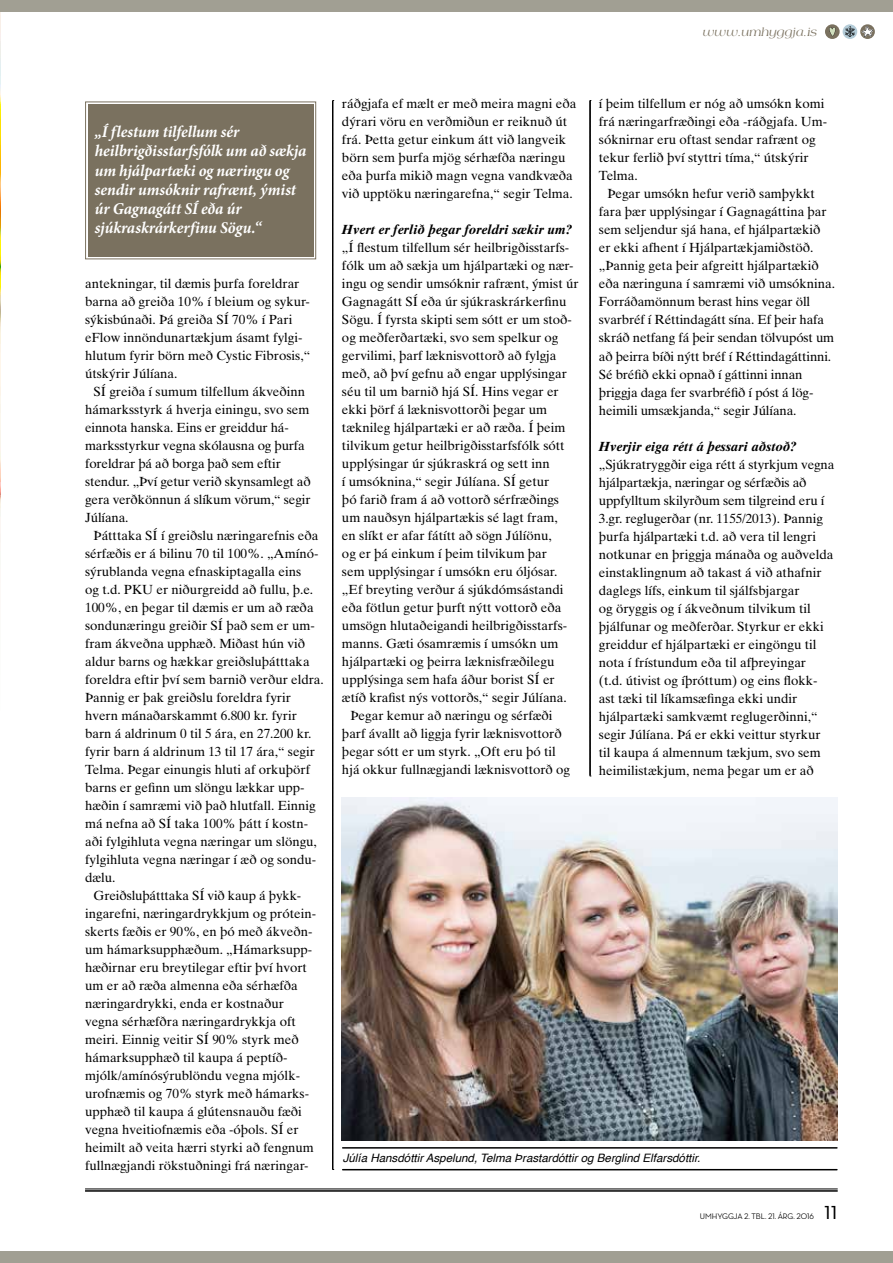
<style>
.page{position:relative;width:893px;height:1263px;background:#fff}
.page>*{position:absolute;margin:0;border:0;box-sizing:border-box;transform-origin:0 0}
.t1{font:500 25.5px "Neutra Disp";color:#000}
.t2{font:italic 700 16.5px/19.2px "Minion Pro";letter-spacing:-.005em;color:#fff;scale:.96 1}
.t3{font:13.2px/18px "Times Ten";color:#000}
.t4{font:italic 700 13.2px "Times Ten";color:#000}
.t5{font:italic 12px "Americana";color:#7a715f}
.t6{font:italic 11.55px "Helvetica";color:#000}
.t7{font:500 8.25px "Neutra Disp";color:#000}
</style>
<div class="page">
<hr style="left:85px;top:1190px;width:753px;height:2px;background:#000">
<hr style="left:85px;top:1189px;width:753px;height:1px;background:#000">
<img style="left:0;top:12px;width:1px;height:536px">
<div style="left:0;top:0;width:893px;height:12px;background:#a19f93"></div>
<svg style="left:825px;top:24px;width:15px;height:15px"></svg>
<svg style="left:829px;top:27px;width:7px;height:9px"></svg>
<svg style="left:860px;top:24px;width:15px;height:15px"></svg>
<svg style="left:861px;top:25px;width:13px;height:14px"></svg>
<div style="left:843px;top:24px;width:14px;height:15px;background:#b4ccd8;border-radius:50%"></div>
<svg style="left:845px;top:26px;width:10px;height:11px"></svg>
<svg style="left:333px;top:100px;width:1px;height:1070px"></svg>
<svg style="left:590px;top:100px;width:1px;height:677px"></svg>
<div style="left:0;top:1251px;width:893px;height:12px;background:#a19f93"></div>
<div style="left:85px;top:101px;width:232px;height:159px;background:#7a715f"></div>
<div style="left:88px;top:104px;width:225px;height:152px;border:3px solid #7a715f"></div>
<img style="left:342px;top:797px;width:496px;height:343px">
<hr style="left:343px;top:1169px;width:494px;height:1px;background:#000">
<hr style="left:343px;top:1147px;width:494px;height:1px;background:#000">
<p class="t5" style="left:703px;top:25px;width:116px">www.umhyggja.is</p>
<p class="t2" style="left:95px;top:122px;width:222px">„Í flestum tilfellum sér heilbrigðisstarfsfólk um að sækja um hjálpartæki og næringu og sendir umsóknir rafrænt, ýmist úr Gagnagátt SÍ eða úr sjúkraskrárkerfinu Sögu.“</p>
<p class="t3" style="left:85px;top:274px;width:227px">antekningar, til dæmis þurfa foreldrar barna að greiða 10% í bleium og sykur&shy;sýkisbúnaði. Þá greiða SÍ 70% í Pari eFlow innöndunartækjum ásamt fylgi&shy;hlutum fyrir börn með Cystic Fibrosis,“ útskýrir Júlíana.</p>
<p class="t3" style="left:85px;top:382px;width:227px;text-indent:9px">SÍ greiða í sumum tilfellum ákveðinn hámarksstyrk á hverja einingu, svo sem einnota hanska. Eins er greiddur há&shy;marksstyrkur vegna skólausna og þurfa foreldrar þá að borga það sem eftir stendur. „Því getur verið skynsamlegt að gera verðkönnun á slíkum vörum,“ segir Júlíana.</p>
<p class="t3" style="left:94px;top:526px;width:226px">Þátttaka SÍ í greiðslu næringarefnis eða</p>
<p class="t3" style="left:85px;top:544px;width:235px">sérfæðis er á bilinu 70 til 100%. „Amínó-</p>
<p class="t3" style="left:85px;top:562px;width:218px">sýrublanda vegna efnaskiptagalla eins</p>
<p class="t3" style="left:85px;top:580px;width:230px">og t.d. PKU er niðurgreidd að fullu, þ.e.</p>
<p class="t3" style="left:85px;top:598px;width:230px">100%, en þegar til dæmis er um að ræða</p>
<p class="t3" style="left:85px;top:617px;width:231px">sondunæringu greiðir SÍ það sem er um-</p>
<p class="t3" style="left:85px;top:635px;width:222px">fram ákveðna upphæð. Miðast hún við</p>
<p class="t3" style="left:85px;top:653px;width:226px">aldur barns og hækkar greiðsluþátttaka</p>
<p class="t3" style="left:85px;top:671px;width:240px">foreldra eftir því sem barnið verður eldra.</p>
<p class="t3" style="left:85px;top:689px;width:207px">Þannig er þak greiðslu foreldra fyrir</p>
<p class="t3" style="left:85px;top:707px;width:213px">hvern mánaðarskammt 6.800 kr. fyrir</p>
<p class="t3" style="left:85px;top:725px;width:228px">barn á aldrinum 0 til 5 ára, en 27.200 kr.</p>
<p class="t3" style="left:85px;top:743px;width:231px">fyrir barn á aldrinum 13 til 17 ára,“ segir</p>
<p class="t3" style="left:85px;top:761px;width:226px">Telma. Þegar einungis hluti af orkuþörf</p>
<p class="t3" style="left:85px;top:779px;width:221px">barns er gefinn um slöngu lækkar upp-</p>
<p class="t3" style="left:85px;top:797px;width:232px">hæðin í samræmi við það hlutfall. Einnig</p>
<p class="t3" style="left:85px;top:815px;width:224px">má nefna að SÍ taka 100% þátt í kostn-</p>
<p class="t3" style="left:85px;top:833px;width:233px">aði fylgihluta vegna næringar um slöngu,</p>
<p class="t3" style="left:85px;top:851px;width:233px">fylgihluta vegna næringar í æð og sondu-</p>
<p class="t3" style="left:85px;top:869px;width:32px">dælu.</p>
<p class="t3" style="left:94px;top:887px;width:209px">Greiðsluþátttaka SÍ við kaup á þykk-</p>
<p class="t3" style="left:85px;top:905px;width:233px">ingarefni, næringardrykkjum og prótein-</p>
<p class="t3" style="left:85px;top:923px;width:229px">skerts fæðis er 90%, en þó með ákveðn-</p>
<p class="t3" style="left:85px;top:941px;width:229px">um hámarksupphæðum. „Hámarksupp-</p>
<p class="t3" style="left:85px;top:959px;width:223px">hæðirnar eru breytilegar eftir því hvort</p>
<p class="t3" style="left:85px;top:977px;width:214px">um er að ræða almenna eða sérhæfða</p>
<p class="t3" style="left:85px;top:995px;width:200px">næringardrykki, enda er kostnaður</p>
<p class="t3" style="left:85px;top:1013px;width:212px">vegna sérhæfðra næringardrykkja oft</p>
<p class="t3" style="left:85px;top:1031px;width:215px">meiri. Einnig veitir SÍ 90% styrk með</p>
<p class="t3" style="left:85px;top:1049px;width:204px">hámarksupphæð til kaupa á peptíð-</p>
<p class="t3" style="left:85px;top:1067px;width:216px">mjólk/amínósýrublöndu vegna mjólk-</p>
<p class="t3" style="left:85px;top:1085px;width:226px">urofnæmis og 70% styrk með hámarks-</p>
<p class="t3" style="left:85px;top:1103px;width:218px">upphæð til kaupa á glútensnauðu fæði</p>
<p class="t3" style="left:85px;top:1121px;width:215px">vegna hveitiofnæmis eða -óþols. SÍ er</p>
<p class="t3" style="left:85px;top:1139px;width:230px">heimilt að veita hærri styrki að fengnum</p>
<p class="t3" style="left:85px;top:1157px;width:225px">fullnægjandi rökstuðningi frá næringar-</p>
<p class="t3" style="left:342px;top:95px;width:236px">ráðgjafa ef mælt er með meira magni eða dýrari vöru en verðmiðun er reiknuð út frá. Þetta getur einkum átt við langveik börn sem þurfa mjög sérhæfða næringu eða þurfa mikið magn vegna vandkvæða við upptöku næringarefna,“ segir Telma.</p>
<p class="t4" style="left:342px;top:222px;width:232px">Hvert er ferlið þegar foreldri sækir um?</p>
<p class="t3" style="left:342px;top:239px;width:229px">„Í flestum tilfellum sér heilbrigðisstarfs-</p>
<p class="t3" style="left:342px;top:257px;width:233px">fólk um að sækja um hjálpartæki og nær-</p>
<p class="t3" style="left:342px;top:275px;width:238px">ingu og sendir umsóknir rafrænt, ýmist úr</p>
<p class="t3" style="left:342px;top:293px;width:226px">Gagnagátt SÍ eða úr sjúkraskrárkerfinu</p>
<p class="t3" style="left:342px;top:311px;width:230px">Sögu. Í fyrsta skipti sem sótt er um stoð-</p>
<p class="t3" style="left:342px;top:329px;width:218px">og meðferðartæki, svo sem spelkur og</p>
<p class="t3" style="left:342px;top:347px;width:216px">gervilimi, þarf læknisvottorð að fylgja</p>
<p class="t3" style="left:342px;top:365px;width:226px">með, að því gefnu að engar upplýsingar</p>
<p class="t3" style="left:342px;top:383px;width:218px">séu til um barnið hjá SÍ. Hins vegar er</p>
<p class="t3" style="left:342px;top:401px;width:207px">ekki þörf á læknisvottorði þegar um</p>
<p class="t3" style="left:342px;top:419px;width:225px">tæknileg hjálpartæki er að ræða. Í þeim</p>
<p class="t3" style="left:342px;top:437px;width:224px">tilvikum getur heilbrigðisstarfsfólk sótt</p>
<p class="t3" style="left:342px;top:455px;width:209px">upplýsingar úr sjúkraskrá og sett inn</p>
<p class="t3" style="left:342px;top:473px;width:209px">í umsóknina,“ segir Júlíana. SÍ getur</p>
<p class="t3" style="left:342px;top:491px;width:219px">þó farið fram á að vottorð sérfræðings</p>
<p class="t3" style="left:342px;top:509px;width:217px">um nauðsyn hjálpartækis sé lagt fram,</p>
<p class="t3" style="left:342px;top:527px;width:211px">en slíkt er afar fátítt að sögn Júlíönu,</p>
<p class="t3" style="left:342px;top:545px;width:207px">og er þá einkum í þeim tilvikum þar</p>
<p class="t3" style="left:342px;top:563px;width:217px">sem upplýsingar í umsókn eru óljósar.</p>
<p class="t3" style="left:342px;top:581px;width:223px">„Ef breyting verður á sjúkdómsástandi</p>
<p class="t3" style="left:342px;top:599px;width:221px">eða fötlun getur þurft nýtt vottorð eða</p>
<p class="t3" style="left:342px;top:617px;width:227px">umsögn hlutaðeigandi heilbrigðisstarfs-</p>
<p class="t3" style="left:342px;top:635px;width:218px">manns. Gæti ósamræmis í umsókn um</p>
<p class="t3" style="left:342px;top:653px;width:214px">hjálpartæki og þeirra læknisfræðilegu</p>
<p class="t3" style="left:342px;top:671px;width:214px">upplýsinga sem hafa áður borist SÍ er</p>
<p class="t3" style="left:342px;top:689px;width:226px">ætíð krafist nýs vottorðs,“ segir Júlíana.</p>
<p class="t3" style="left:350px;top:707px;width:204px">Þegar kemur að næringu og sérfæði</p>
<p class="t3" style="left:342px;top:725px;width:221px">þarf ávallt að liggja fyrir læknisvottorð</p>
<p class="t3" style="left:342px;top:743px;width:215px">þegar sótt er um styrk. „Oft eru þó til</p>
<p class="t3" style="left:342px;top:761px;width:230px">hjá okkur fullnægjandi læknisvottorð og</p>
<p class="t3" style="left:599px;top:95px;width:230px">í þeim tilfellum er nóg að umsókn komi frá næringarfræðingi eða -ráðgjafa. Um&shy;sóknirnar eru oftast sendar rafrænt og tekur ferlið því styttri tíma,“ útskýrir Telma.</p>
<p class="t3" style="left:599px;top:185px;width:238px;text-indent:9px">Þegar umsókn hefur verið samþykkt fara þær upplýsingar í Gagnagáttina þar sem seljendur sjá hana, ef hjálpartækið er ekki afhent í Hjálpartækjamiðstöð. „Þannig geta þeir afgreitt hjálpartækið eða næringuna í samræmi við umsóknina.<br>Forráðamönnum berast hins vegar öll svarbréf í Réttindagátt sína. Ef þeir hafa skráð netfang fá þeir sendan tölvupóst um að þeirra bíði nýtt bréf í Réttindagáttinni.<br>Sé bréfið ekki opnað í gáttinni innan þriggja daga fer svarbréfið í póst á lög&shy;heimili umsækjanda,“ segir Júlíana.</p>
<p class="t4" style="left:599px;top:438px;width:200px">Hverjir eiga rétt á þessari aðstoð?</p>
<p class="t3" style="left:599px;top:455px;width:237px">„Sjúkratryggðir eiga rétt á styrkjum vegna hjálpartækja, næringar og sérfæðis að uppfylltum skilyrðum sem tilgreind eru í 3.gr. reglugerðar (nr. 1155/2013). Þannig þurfa hjálpartæki t.d. að vera til lengri notkunar en þriggja mánaða og auðvelda einstaklingnum að takast á við athafnir daglegs lífs, einkum til sjálfsbjargar<br>og öryggis og í ákveðnum tilvikum til þjálfunar og meðferðar. Styrkur er ekki greiddur ef hjálpartæki er eingöngu til nota í frístundum eða til afþreyingar<br>(t.d. útivist og íþróttum) og eins flokk&shy;ast tæki til líkamsæfinga ekki undir hjálpartæki samkvæmt reglugerðinni,“ segir Júlíana. Þá er ekki veittur styrkur til kaupa á almennum tækjum, svo sem heimilistækjum, nema þegar um er að</p>
<p class="t6" style="left:343px;top:1148px;width:359px">Júlía Hansdóttir Aspelund, Telma Þrastardóttir og Berglind Elfarsdóttir.</p>
<p class="t7" style="left:700px;top:1212px;width:116px">UMHYGGJA 2. TBL. 21. ÁRG. 2016</p>
<h1 class="t1" style="left:824px;top:1196px;width:15px">11</h1>
</div>
